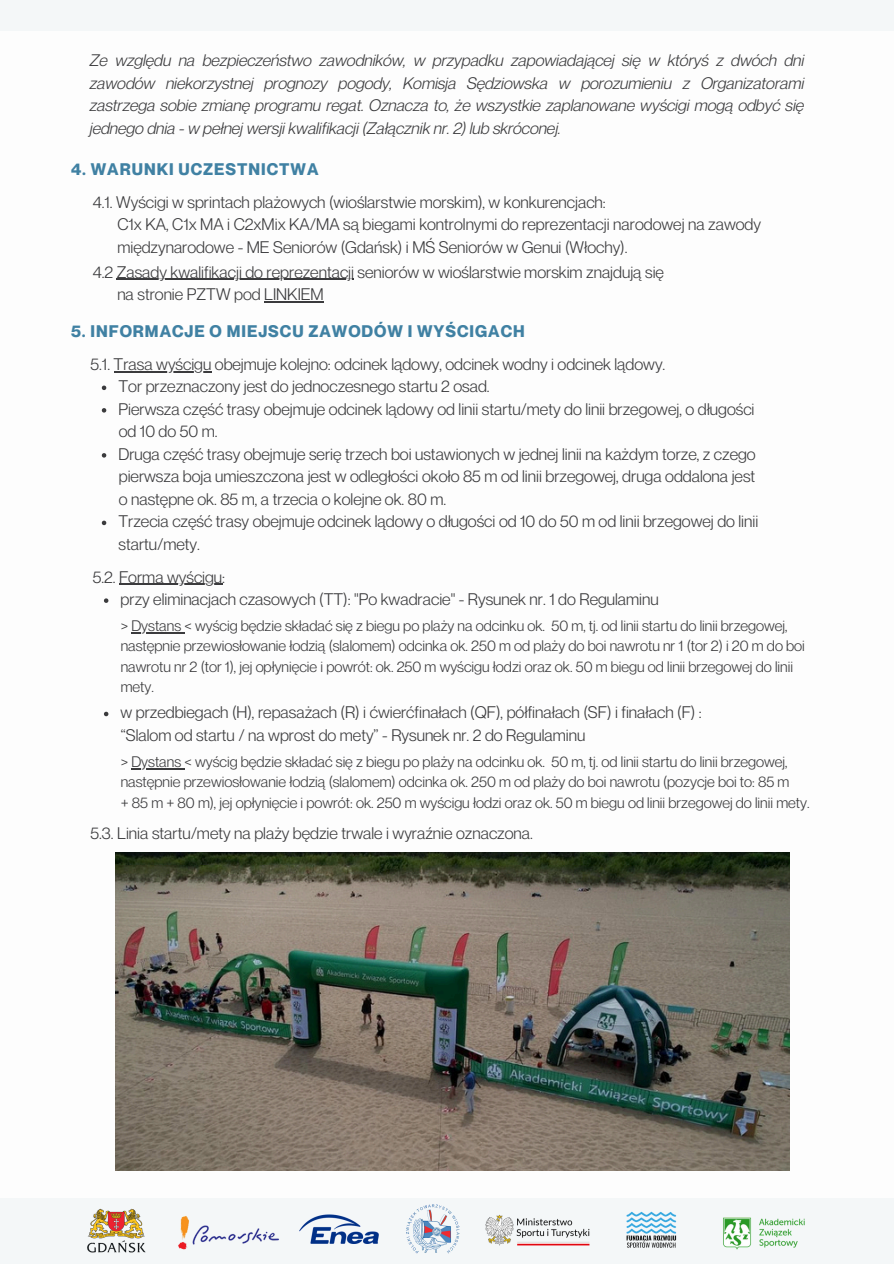
<style>
.page{position:relative;width:894px;height:1264px;background:#fff}
.page>*{position:absolute;margin:0;border:0;box-sizing:border-box;transform-origin:0 0}
.t1{font:700 16.5px "Neue Montreal";letter-spacing:.06em;color:#4081a3}
.t2{font:16.35px/22.5px "Neue Montreal";color:#3b3b3d}
.t3{font:italic 16.35px/22.5px "Neue Montreal";color:#3b3b3d;text-align:justify}
.t4{font:14.85px/20.2px "Neue Montreal";color:#3b3b3d}
</style>
<div class="page">
<hr style="left:117px;top:279px;width:237px;height:1px;background:#3b3b3d">
<hr style="left:264px;top:301px;width:60px;height:1px;background:#3b3b3d">
<div style="left:0;top:0;width:893px;height:30px;background:#f4f7f8"></div>
<div style="left:0;top:1197px;width:893px;height:66px;background:#f4f7f8"></div>
<img style="left:723px;top:1217px;width:82px;height:33px">
<img style="left:87px;top:1208px;width:59px;height:45px">
<img style="left:178px;top:1216px;width:101px;height:34px">
<img style="left:485px;top:1215px;width:105px;height:31px">
<img style="left:406px;top:1204px;width:54px;height:50px">
<img style="left:626px;top:1211px;width:51px;height:37px">
<img style="left:300px;top:1214px;width:78px;height:29px">
<hr style="left:114px;top:371px;width:97px;height:1px;background:#3b3b3d">
<svg style="left:102px;top:385px;width:4px;height:5px"></svg>
<svg style="left:102px;top:408px;width:4px;height:4px"></svg>
<svg style="left:102px;top:453px;width:4px;height:4px"></svg>
<svg style="left:102px;top:520px;width:4px;height:5px"></svg>
<hr style="left:119px;top:583px;width:103px;height:2px;background:#3b3b3d">
<svg style="left:104px;top:598px;width:4px;height:5px"></svg>
<hr style="left:141px;top:768px;width:43px;height:1px;background:#3b3b3d">
<svg style="left:104px;top:711px;width:4px;height:5px"></svg>
<hr style="left:141px;top:632px;width:43px;height:1px;background:#3b3b3d">
<img style="left:115px;top:852px;width:674px;height:318px">
<p class="t3" style="left:90px;top:49px;width:715px">Ze względu na bezpieczeństwo zawodników, w przypadku zapowiadającej się w któryś z dwóch dni zawodów niekorzystnej prognozy pogody, Komisja Sędziowska w porozumieniu z Organizatorami zastrzega sobie zmianę programu regat. Oznacza to, że wszystkie zaplanowane wyścigi mogą odbyć się jednego dnia - w pełnej wersji kwalifikacji (Załącznik nr. 2) lub skróconej.</p>
<p class="t1" style="left:71px;top:159px;width:249px">4. WARUNKI UCZESTNICTWA</p>
<p class="t2" style="left:93px;top:190px;width:514px">4.1. Wyścigi w sprintach plażowych (wioślarstwie morskim), w konkurencjach:</p>
<h1 class="t2" style="left:117px;top:213px;width:645px">C1x KA, C1x MA i C2xMix KA/MA są biegami kontrolnymi do reprezentacji narodowej na zawody</h1>
<p class="t2" style="left:117px;top:235px;width:511px">międzynarodowe - ME Seniorów (Gdańsk) i MŚ Seniorów w Genui (Włochy).</p>
<p class="t2" style="left:93px;top:260px;width:572px">4.2 Zasady kwalifikacji do reprezentacji seniorów w wioślarstwie morskim znajdują się</p>
<p class="t2" style="left:117px;top:283px;width:208px">na stronie PZTW pod LINKIEM</p>
<p class="t1" style="left:71px;top:321px;width:455px">5. INFORMACJE O MIEJSCU ZAWODÓW I WYŚCIGACH</p>
<p class="t2" style="left:90px;top:352px;width:576px">5.1. Trasa wyścigu obejmuje kolejno: odcinek lądowy, odcinek wodny i odcinek lądowy.</p>
<p class="t2" style="left:118px;top:375px;width:372px">Tor przeznaczony jest do jednoczesnego startu 2 osad.</p>
<p class="t2" style="left:118px;top:397px;width:637px">Pierwsza część trasy obejmuje odcinek lądowy od linii startu/mety do linii brzegowej, o długości</p>
<p class="t2" style="left:118px;top:420px;width:638px">od 10 do 50 m.<br>Druga część trasy obejmuje serię trzech boi ustawionych w jednej linii na każdym torze, z czego</p>
<p class="t2" style="left:119px;top:465px;width:638px">pierwsza boja umieszczona jest w odległości około 85 m od linii brzegowej, druga oddalona jest</p>
<p class="t2" style="left:118px;top:487px;width:641px">o następne ok. 85 m, a trzecia o kolejne ok. 80 m.<br>Trzecia część trasy obejmuje odcinek lądowy o długości od 10 do 50 m od linii brzegowej do linii</p>
<p class="t2" style="left:118px;top:532px;width:83px">startu/mety.</p>
<p class="t2" style="left:93px;top:565px;width:134px">5.2. Forma wyścigu:</p>
<p class="t2" style="left:120px;top:588px;width:539px">przy eliminacjach czasowych (TT): "Po kwadracie" - Rysunek nr. 1 do Regulaminu</p>
<p class="t4" style="left:121px;top:615px;width:685px">&gt; Dystans &lt; wyścig będzie składać się z biegu po plaży na odcinku ok. 50 m, tj. od linii startu do linii brzegowej, następnie przewiosłowanie łodzią (slalomem) odcinka ok. 250 m od plaży do boi nawrotu nr 1 (tor 2) i 20 m do boi nawrotu nr 2 (tor 1), jej opłynięcie i powrót: ok. 250 m wyścigu łodzi oraz ok. 50 m biegu od linii brzegowej do linii mety.</p>
<p class="t2" style="left:120px;top:701px;width:582px">w przedbiegach (H), repasażach (R) i ćwierćfinałach (QF), półfinałach (SF) i finałach (F) :</p>
<p class="t2" style="left:121px;top:723px;width:466px">“Slalom od startu / na wprost do mety” - Rysunek nr. 2 do Regulaminu</p>
<p class="t4" style="left:121px;top:751px;width:668px">&gt; Dystans &lt; wyścig będzie składać się z biegu po plaży na odcinku ok. 50 m, tj. od linii startu do linii brzegowej,</p>
<p class="t4" style="left:121px;top:771px;width:690px">następnie przewiosłowanie łodzią (slalomem) odcinka ok. 250 m od plaży do boi nawrotu (pozycje boi to: 85 m<br>+ 85 m + 80 m), jej opłynięcie i powrót: ok. 250 m wyścigu łodzi oraz ok. 50 m biegu od linii brzegowej do linii mety.</p>
<p class="t2" style="left:90px;top:822px;width:443px">5.3. Linia startu/mety na plaży będzie trwale i wyraźnie oznaczona.</p>
</div>
